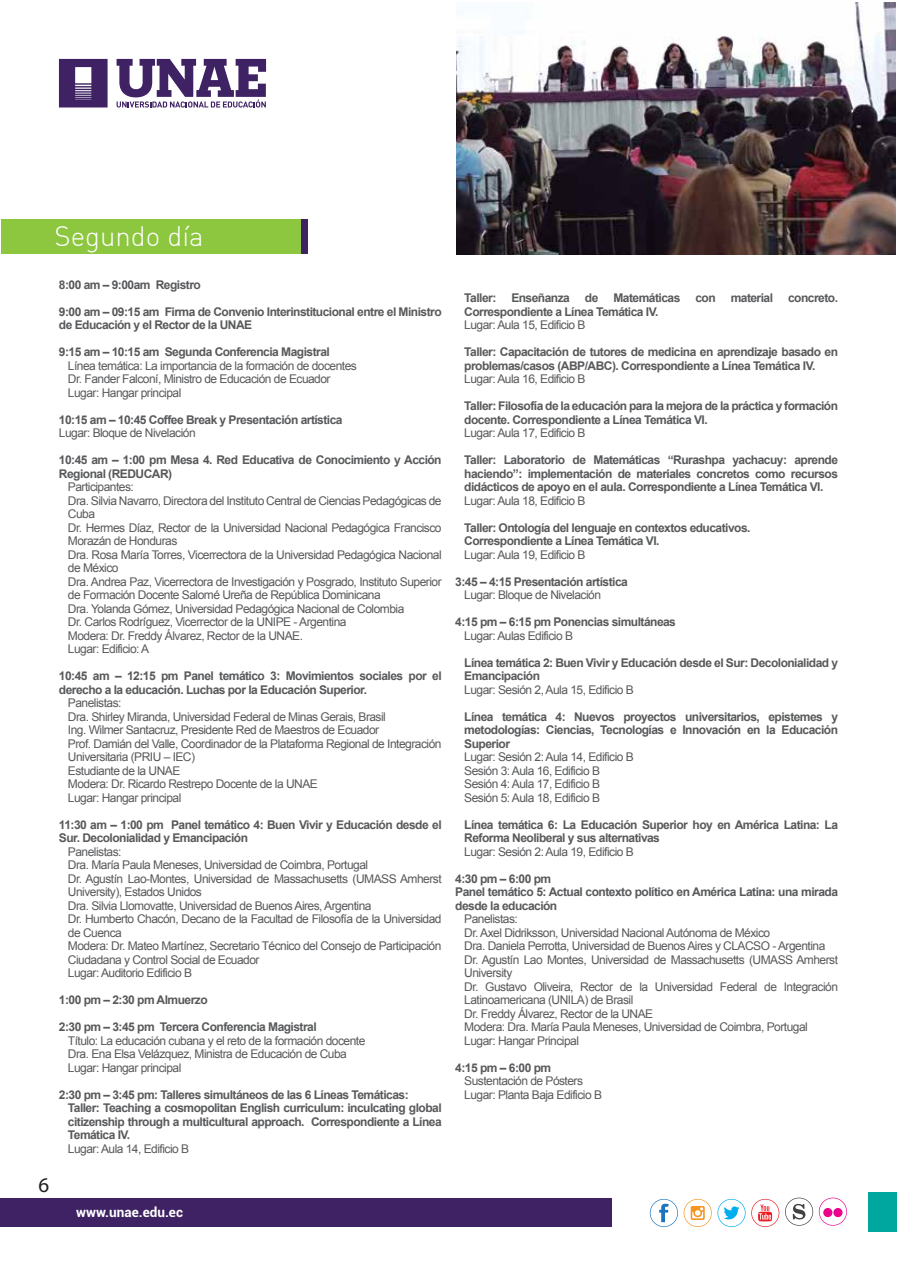
<style>
.page{position:relative;width:897px;height:1263px;background:#fff}
.page>*{position:absolute;margin:0;border:0;box-sizing:border-box;transform-origin:0 0}
.t1{font:300 27.6px "DIN";color:#fff}
.t2{font:21px "Myriad Pro";color:#231f20}
.t3{font:700 13.5px "Roboto";color:#fff}
.t4{font:12px/13.5px "Arial";letter-spacing:-.045em;color:#58595b}
.t5{font:700 12px/13.5px "Arial";letter-spacing:-.045em;color:#58595b}
</style>
<div class="page">
<img style="left:456px;top:2px;width:438px;height:252px">
<div style="left:0;top:1199px;width:611px;height:28px;background:#3f2264"></div>
<div style="left:867px;top:1191px;width:29px;height:40px;background:#00a79e"></div>
<svg style="left:649px;top:1199px;width:28px;height:28px"></svg>
<svg style="left:818px;top:1197px;width:28px;height:28px"></svg>
<svg style="left:822px;top:1208px;width:10px;height:9px"></svg>
<div style="left:833px;top:1208px;width:9px;height:9px;background:#ec008c;border-radius:50%"></div>
<svg style="left:683px;top:1199px;width:28px;height:28px"></svg>
<svg style="left:717px;top:1199px;width:28px;height:28px"></svg>
<svg style="left:751px;top:1197px;width:61px;height:30px"></svg>
<div style="left:2px;top:220px;width:298px;height:34px;background:#8dc63f"></div>
<div style="left:300px;top:220px;width:7px;height:34px;background:#3f2264"></div>
<svg style="left:116px;top:59px;width:150px;height:49px"></svg>
<svg style="left:59px;top:59px;width:48px;height:48px;background:#5d447c"></svg>
<h1 class="t1" style="left:55px;top:219px;width:150px">Segundo día</h1>
<h2 class="t2" style="left:38px;top:1171px;width:12px">6</h2>
<p class="t5" style="left:59px;top:278px;width:143px">8:00 am – 9:00am Registro</p>
<p class="t5" style="left:59px;top:305px;width:384px">9:00 am – 09:15 am Firma de Convenio Interinstitucional entre el Ministro de Educación y el Rector de la UNAE</p>
<p class="t5" style="left:59px;top:345px;width:272px">9:15 am – 10:15 am Segunda Conferencia Magistral</p>
<p class="t4" style="left:68px;top:359px;width:290px">Línea temática: La importancia de la formación de docentes<br>Dr. Fander Falconí, Ministro de Educación de Ecuador<br>Lugar: Hangar principal</p>
<p class="t5" style="left:59px;top:413px;width:285px">10:15 am – 10:45 Coffee Break y Presentación artística</p>
<p class="t4" style="left:59px;top:426px;width:138px">Lugar: Bloque de Nivelación</p>
<p class="t5" style="left:59px;top:453px;width:384px">10:45 am – 1:00 pm Mesa 4. Red Educativa de Conocimiento y Acción<br>Regional (REDUCAR)</p>
<p class="t4" style="left:68px;top:480px;width:375px">Participantes:<br>Dra. Silvia Navarro, Directora del Instituto Central de Ciencias Pedagógicas de Cuba<br>Dr. Hermes Díaz, Rector de la Universidad Nacional Pedagógica Francisco Morazán de Honduras<br>Dra. Rosa María Torres, Vicerrectora de la Universidad Pedagógica Nacional de México<br>Dra. Andrea Paz, Vicerrectora de Investigación y Posgrado, Instituto Superior de Formación Docente Salomé Ureña de República Dominicana<br>Dra. Yolanda Gómez, Universidad Pedagógica Nacional de Colombia<br>Dr. Carlos Rodríguez, Vicerrector de la UNIPE - Argentina<br>Modera: Dr. Freddy Álvarez, Rector de la UNAE.<br>Lugar: Edificio: A</p>
<p class="t5" style="left:59px;top:669px;width:384px">10:45 am – 12:15 pm Panel temático 3: Movimientos sociales por el derecho a la educación. Luchas por la Educación Superior.</p>
<p class="t4" style="left:68px;top:696px;width:375px">Panelistas:<br>Dra. Shirley Miranda, Universidad Federal de Minas Gerais, Brasil<br>Ing. Wilmer Santacruz, Presidente Red de Maestros de Ecuador<br>Prof. Damián del Valle, Coordinador de la Plataforma Regional de Integración Universitaria (PRIU – IEC)<br>Estudiante de la UNAE<br>Modera: Dr. Ricardo Restrepo Docente de la UNAE<br>Lugar: Hangar principal</p>
<p class="t5" style="left:59px;top:818px;width:384px">11:30 am – 1:00 pm Panel temático 4: Buen Vivir y Educación desde el<br>Sur. Decolonialidad y Emancipación</p>
<p class="t4" style="left:68px;top:845px;width:375px">Panelistas:<br>Dra. María Paula Meneses, Universidad de Coimbra, Portugal<br>Dr. Agustín Lao-Montes, Universidad de Massachusetts (UMASS Amherst University), Estados Unidos<br>Dra. Silvia Llomovatte, Universidad de Buenos Aires, Argentina<br>Dr. Humberto Chacón, Decano de la Facultad de Filosofía de la Universidad de Cuenca<br>Modera: Dr. Mateo Martínez, Secretario Técnico del Consejo de Participación Ciudadana y Control Social de Ecuador<br>Lugar: Auditorio Edificio B</p>
<p class="t5" style="left:59px;top:993px;width:150px">1:00 pm – 2:30 pm Almuerzo</p>
<p class="t5" style="left:59px;top:1020px;width:259px">2:30 pm – 3:45 pm Tercera Conferencia Magistral</p>
<p class="t4" style="left:68px;top:1034px;width:299px">Título: La educación cubana y el reto de la formación docente<br>Dra. Ena Elsa Velázquez, Ministra de Educación de Cuba<br>Lugar: Hangar principal</p>
<p class="t5" style="left:68px;top:1088px;width:375px;text-indent:-9px">2:30 pm – 3:45 pm: Talleres simultáneos de las 6 Líneas Temáticas:<br>Taller: Teaching a cosmopolitan English curriculum: inculcating global citizenship through a multicultural approach. Correspondiente a Línea Temática IV.</p>
<p class="t4" style="left:68px;top:1142px;width:123px">Lugar: Aula 14, Edificio B</p>
<p class="t3" style="left:76px;top:1202px;width:108px">www.unae.edu.ec</p>
<p class="t5" style="left:464px;top:291px;width:375px">Taller: Enseñanza de Matemáticas con material concreto.<br>Correspondiente a Línea Temática IV.</p>
<p class="t4" style="left:464px;top:318px;width:123px">Lugar: Aula 15, Edificio B</p>
<p class="t5" style="left:464px;top:345px;width:375px">Taller: Capacitación de tutores de medicina en aprendizaje basado en problemas/casos (ABP/ABC). Correspondiente a Línea Temática IV.</p>
<p class="t4" style="left:464px;top:372px;width:123px">Lugar: Aula 16, Edificio B</p>
<p class="t5" style="left:464px;top:399px;width:375px">Taller: Filosofía de la educación para la mejora de la práctica y formación docente. Correspondiente a Línea Temática VI.</p>
<p class="t4" style="left:464px;top:426px;width:123px">Lugar: Aula 17, Edificio B</p>
<p class="t5" style="left:464px;top:453px;width:375px;text-align:justify">Taller: Laboratorio de Matemáticas “Rurashpa yachacuy: aprende haciendo”: implementación de materiales concretos como recursos didácticos de apoyo en el aula. Correspondiente a Línea Temática VI.</p>
<p class="t4" style="left:464px;top:494px;width:123px">Lugar: Aula 18, Edificio B</p>
<p class="t5" style="left:464px;top:521px;width:288px">Taller: Ontología del lenguaje en contextos educativos.<br>Correspondiente a Línea Temática VI.</p>
<p class="t4" style="left:464px;top:548px;width:123px">Lugar: Aula 19, Edificio B</p>
<p class="t5" style="left:455px;top:575px;width:174px">3:45 – 4:15 Presentación artística</p>
<p class="t4" style="left:464px;top:588px;width:138px">Lugar: Bloque de Nivelación</p>
<p class="t5" style="left:455px;top:615px;width:222px">4:15 pm – 6:15 pm Ponencias simultáneas</p>
<p class="t4" style="left:464px;top:629px;width:110px">Lugar: Aulas Edificio B</p>
<p class="t5" style="left:464px;top:656px;width:375px">Línea temática 2: Buen Vivir y Educación desde el Sur: Decolonialidad y<br>Emancipación</p>
<p class="t4" style="left:464px;top:683px;width:171px">Lugar: Sesión 2, Aula 15, Edificio B</p>
<p class="t5" style="left:464px;top:710px;width:375px;text-align:justify">Línea temática 4: Nuevos proyectos universitarios, epistemes y metodologías: Ciencias, Tecnologías e Innovación en la Educación Superior</p>
<p class="t4" style="left:464px;top:750px;width:171px">Lugar: Sesión 2: Aula 14, Edificio B<br>Sesión 3: Aula 16, Edificio B<br>Sesión 4: Aula 17, Edificio B<br>Sesión 5: Aula 18, Edificio B</p>
<p class="t5" style="left:464px;top:818px;width:375px">Línea temática 6: La Educación Superior hoy en América Latina: La<br>Reforma Neoliberal y sus alternativas</p>
<p class="t4" style="left:464px;top:845px;width:171px">Lugar: Sesión 2: Aula 19, Edificio B</p>
<p class="t5" style="left:455px;top:872px;width:384px">4:30 pm – 6:00 pm<br>Panel temático 5: Actual contexto político en América Latina: una mirada desde la educación</p>
<p class="t4" style="left:464px;top:912px;width:375px">Panelistas:<br>Dr. Axel Didriksson, Universidad Nacional Autónoma de México<br>Dra. Daniela Perrotta, Universidad de Buenos Aires y CLACSO - Argentina Dr. Agustín Lao Montes, Universidad de Massachusetts (UMASS Amherst University<br>Dr. Gustavo Oliveira, Rector de la Universidad Federal de Integración Latinoamericana (UNILA) de Brasil<br>Dr. Freddy Álvarez, Rector de la UNAE<br>Modera: Dra. María Paula Meneses, Universidad de Coimbra, Portugal Lugar: Hangar Principal</p>
<p class="t5" style="left:455px;top:1061px;width:97px">4:15 pm – 6:00 pm</p>
<p class="t4" style="left:464px;top:1074px;width:139px">Sustentación de Pósters<br>Lugar: Planta Baja Edificio B</p>
</div>
